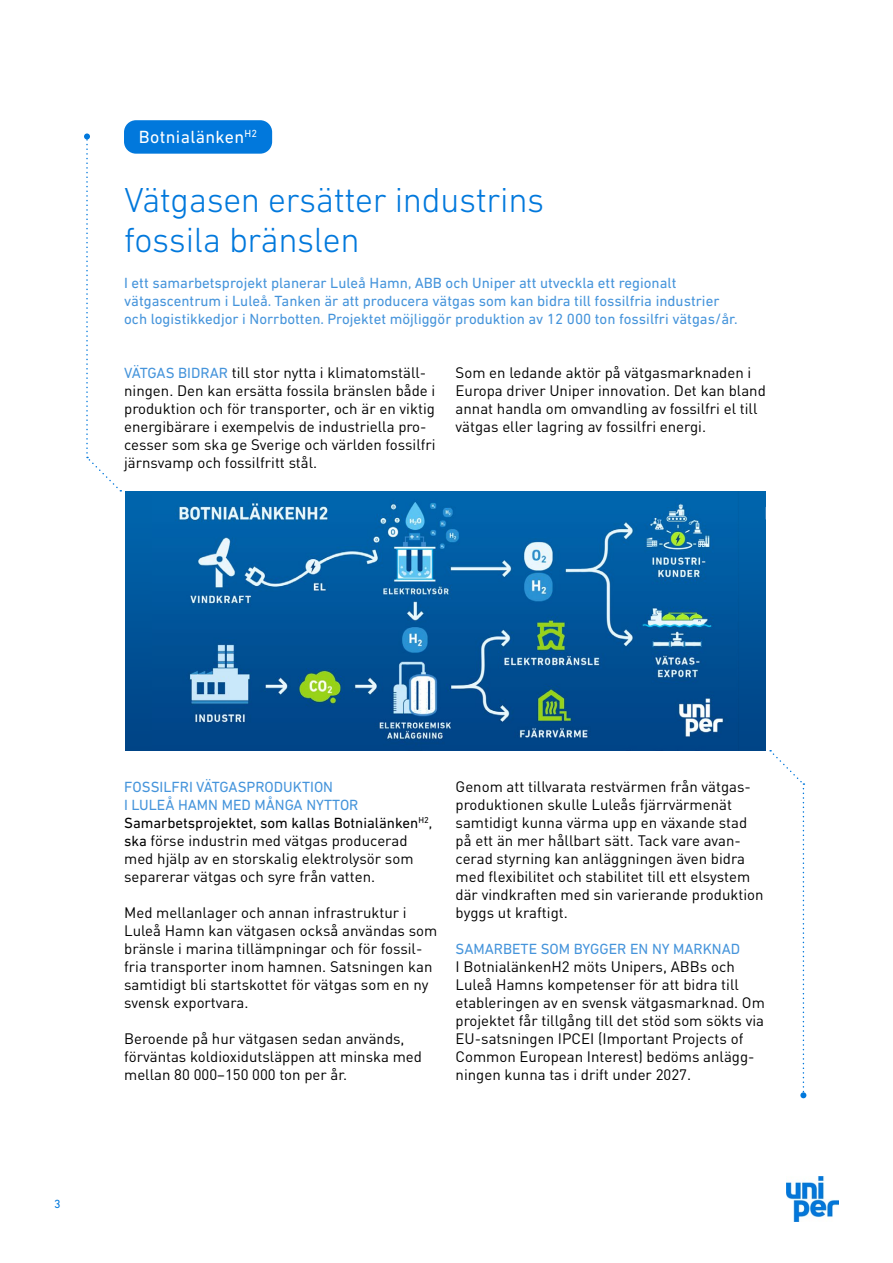
<style>
.page{position:relative;width:893px;height:1263px;background:#fff}
.page>*{position:absolute;margin:0;border:0;box-sizing:border-box;transform-origin:0 0}
.t1{font:300 35.55px/39.6px "DIN Next LT Pro";letter-spacing:-.01em;color:#0178dc}
.t2{font:18px "DIN Next LT Pro";letter-spacing:.02em;color:#fff}
.t3{font:15px/18px "DIN";color:#000}
.t4{font:15px/18px "DIN Next LT Pro";color:#4594db}
.t5{font:12px "DIN Next LT Pro";color:#0178dc}
.s1{font-family:"DIN Next LT Pro";color:#4594db}
.s2{color:#000}
.s3{font-family:"DIN Next LT Pro"}
</style>
<div class="page">
<img style="left:787px;top:1176px;width:52px;height:46px">
<img style="left:125px;top:491px;width:640px;height:259px">
<svg style="left:84px;top:133px;width:37px;height:358px"></svg>
<svg style="left:770px;top:750px;width:36px;height:348px"></svg>
<div style="left:124px;top:120px;width:148px;height:34px;background:#0178dc;border-radius:12px"></div>
<p class="t2" style="left:139px;top:126px;width:120px">Botnialänken<sup>H2</sup></p>
<h1 class="t1" style="left:124px;top:180px;width:422px">Vätgasen ersätter industrins fossila bränslen</h1>
<p class="t4" style="left:124px;top:274px;width:615px">I ett samarbetsprojekt planerar Luleå Hamn, ABB och Uniper att utveckla ett regionalt vätgascentrum i Luleå. Tanken är att producera vätgas som kan bidra till fossilfria industrier och logistikkedjor i Norrbotten. Projektet möjliggör produktion av 12 000 ton fossilfri vätgas/år.</p>
<p class="t3" style="left:124px;top:363px;width:313px"><span class="s1">VÄTGAS BIDRAR</span> till stor nytta i klimatomställ&shy;ningen. Den kan ersätta fossila bränslen både i produktion och för transporter, och är en viktig energibärare i exempelvis de industriella pro&shy;cesser som ska ge Sverige och världen fossilfri järnsvamp och fossilfritt stål.</p>
<p class="t3" style="left:456px;top:363px;width:312px">Som en ledande aktör på vätgasmarknaden i Europa driver Uniper innovation. Det kan bland annat handla om omvandling av fossilfri el till vätgas eller lagring av fossilfri energi.</p>
<p class="t5" style="left:54px;top:1197px;width:8px">3</p>
<p class="t4" style="left:124px;top:778px;width:310px">FOSSILFRI VÄTGASPRODUKTION<br>I LULEÅ HAMN MED MÅNGA NYTTOR<br><span class="s2">Samarbetsprojektet, som kallas Botnialänken</span><sup>H2</sup><span class="s2">,</span></p>
<p class="t3" style="left:124px;top:831px;width:291px"><span class="s3">ska</span> förse industrin med vätgas producerad med hjälp av en storskalig elektrolysör som separerar vätgas och syre från vatten.</p>
<p class="t3" style="left:124px;top:903px;width:315px">Med mellanlager och annan infrastruktur i Luleå Hamn kan vätgasen också användas som bränsle i marina tillämpningar och för fossil&shy;fria transporter inom hamnen. Satsningen kan samtidigt bli startskottet för vätgas som en ny svensk exportvara.</p>
<p class="t3" style="left:124px;top:1029px;width:299px">Beroende på hur vätgasen sedan används, förväntas koldioxidutsläppen att minska med mellan 80 000–150 000 ton per år.</p>
<p class="t3" style="left:456px;top:777px;width:310px">Genom att tillvarata restvärmen från vätgas&shy;produktionen skulle Luleås fjärrvärmenät samtidigt kunna värma upp en växande stad på ett än mer hållbart sätt. Tack vare avan&shy;cerad styrning kan anläggningen även bidra med flexibilitet och stabilitet till ett elsystem där vindkraften med sin varierande produktion byggs ut kraftigt.</p>
<p class="t4" style="left:456px;top:940px;width:286px">SAMARBETE SOM BYGGER EN NY MARKNAD</p>
<p class="t3" style="left:456px;top:957px;width:311px">I BotnialänkenH2 möts Unipers, ABBs och Luleå Hamns kompetenser för att bidra till etableringen av en svensk vätgasmarknad. Om projektet får tillgång till det stöd som sökts via EU-satsningen IPCEI (Important Projects of Common European Interest) bedöms anlägg&shy;ningen kunna tas i drift under 2027.</p>
</div>
